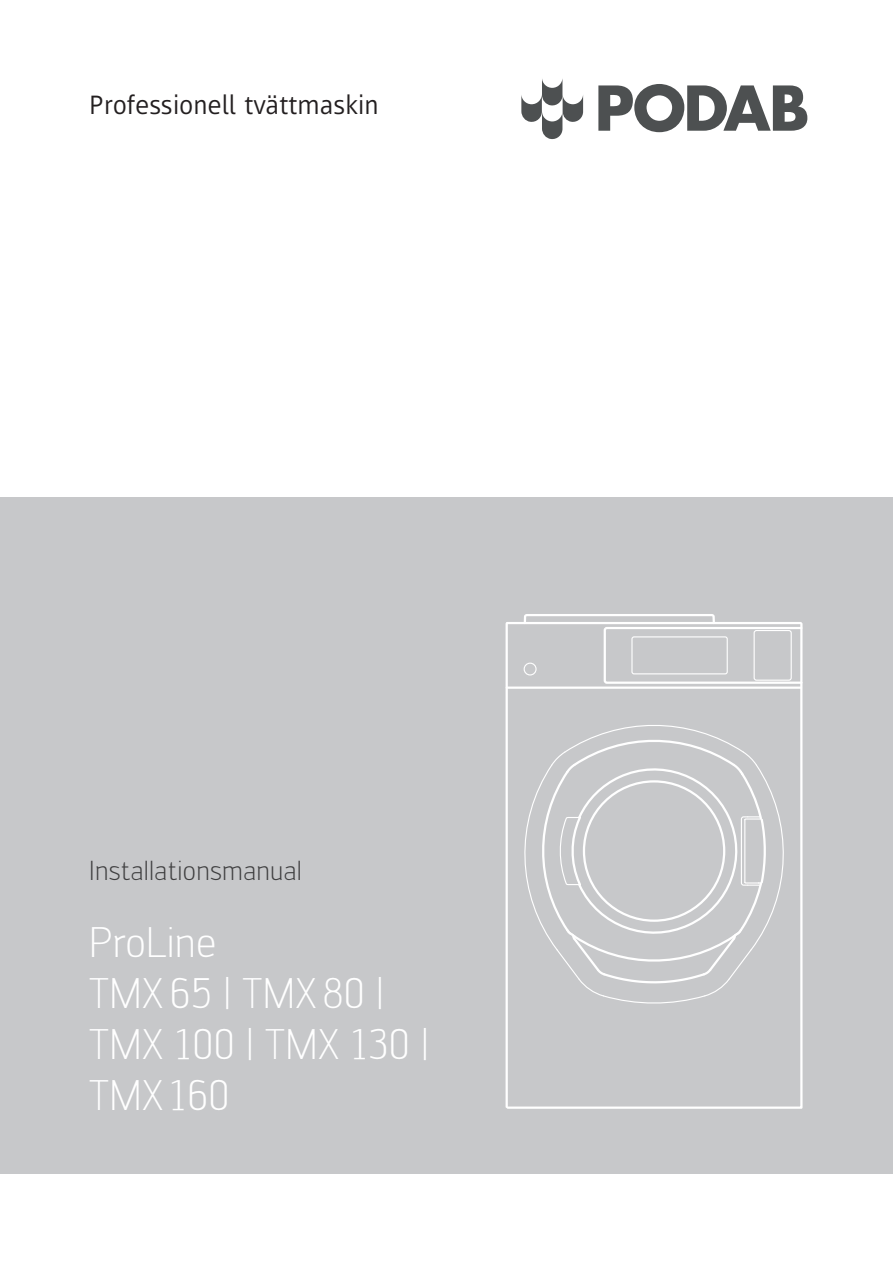
<style>
.page{position:relative;width:893px;height:1263px;background:#fff}
.page>*{position:absolute;margin:0;border:0;box-sizing:border-box;transform-origin:0 0}
.t1{font:300 42px/51px "Engel";letter-spacing:.01em;color:#fff}
.t2{font:27.45px "Mayberry Pro";letter-spacing:.01em;color:#231f20}
.t3{font:300 27px "Engel";letter-spacing:.01em;color:#3e3e3f}
</style>
<div class="page">
<div style="left:0;top:497px;width:893px;height:677px;background:#c7c8ca"></div>
<svg style="left:505px;top:622px;width:298px;height:487px"></svg>
<svg style="left:522px;top:614px;width:281px;height:74px"></svg>
<div style="left:524px;top:663px;width:13px;height:12px;border:1px solid #fff;border-radius:50%"></div>
<svg style="left:514px;top:716px;width:280px;height:289px"></svg>
<svg style="left:598px;top:84px;width:209px;height:48px"></svg>
<svg style="left:521px;top:79px;width:62px;height:61px"></svg>
<p class="t2" style="left:89px;top:86px;width:291px">Professionell tvättmaskin</p>
<p class="t3" style="left:89px;top:855px;width:214px">Installationsmanual</p>
<p class="t1" style="left:89px;top:917px;width:341px">ProLine<br>TMX 65 | TMX 80 |<br>TMX 100 | TMX 130 |<br>TMX 160</p>
</div>
